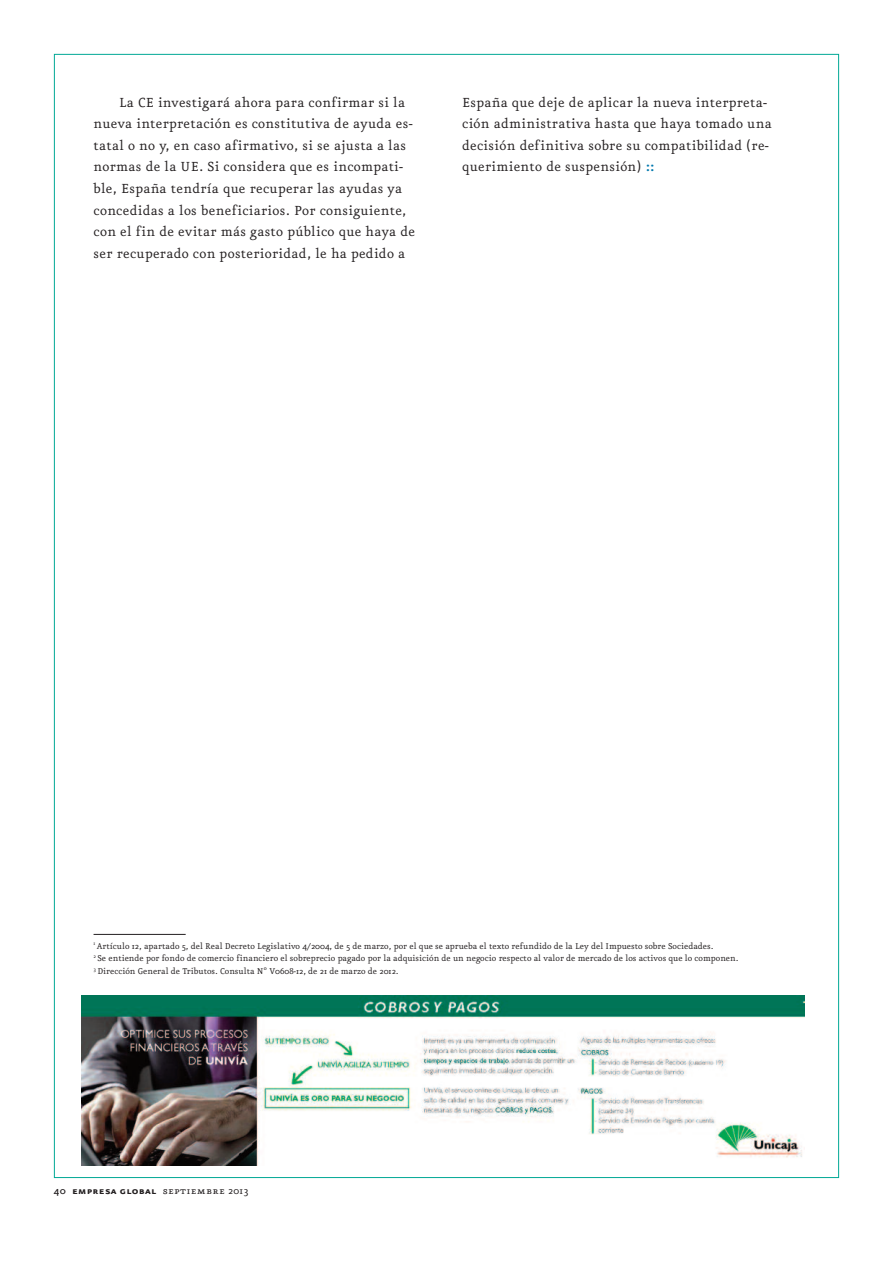
<style>
.page{position:relative;width:893px;height:1263px;background:#fff}
.page>*{position:absolute;margin:0;border:0;box-sizing:border-box;transform-origin:0 0}
.t1{font:15.75px/21.6px "Eureka";letter-spacing:.02em;color:#231f20}
.t2{font:12px "Eureka Sans Bold Caps";letter-spacing:.025em;color:#231f20}
.t3{font:10.2px/12.8px "Eureka";color:#231f20}
.s1{font-family:"Eureka Sans";font-weight:700;color:#0078ae}
.s2{font-family:"Eureka";font-weight:500}
.s3{font-family:"Eureka Small Caps"}
.s4{font-family:"Eureka"}
</style>
<div class="page">
<img style="left:82px;top:995px;width:723px;height:170px">
<hr style="left:94px;top:934px;width:92px;height:1px;background:#231f20">
<p class="t1" style="left:94px;top:92px;width:323px;text-indent:26px">La CE investigará ahora para confirmar si la nueva interpretación es constitutiva de ayuda es&shy;tatal o no y, en caso afirmativo, si se ajusta a las normas de la UE. Si considera que es incompati&shy;ble, España tendría que recuperar las ayudas ya concedidas a los beneficiarios. Por consiguiente, con el fin de evitar más gasto público que haya de ser recuperado con posterioridad, le ha pedido a</p>
<p class="t1" style="left:462px;top:92px;width:311px">España que deje de aplicar la nueva interpreta&shy;ción administrativa hasta que haya tomado una decisión definitiva sobre su compatibilidad (re&shy;querimiento de suspensión) <span class="s1">::</span></p>
<p class="t3" style="left:94px;top:940px;width:646px"><sup>1</sup> Artículo 12, apartado 5, del Real Decreto Legislativo 4/2004, de 5 de marzo, por el que se aprueba el texto refundido de la Ley del Impuesto sobre Sociedades.<br><sup>2</sup> Se entiende por fondo de comercio financiero el sobreprecio pagado por la adquisición de un negocio respecto al valor de mercado de los activos que lo componen.<br><sup>3</sup> Dirección General de Tributos. Consulta Nº V0608-12, de 21 de marzo de 2012.</p>
<p class="t2" style="left:54px;top:1184px;width:196px"><span class="s2">40</span> empresa global <span class="s3">septiembre</span> <span class="s4">2013</span></p>
</div>
